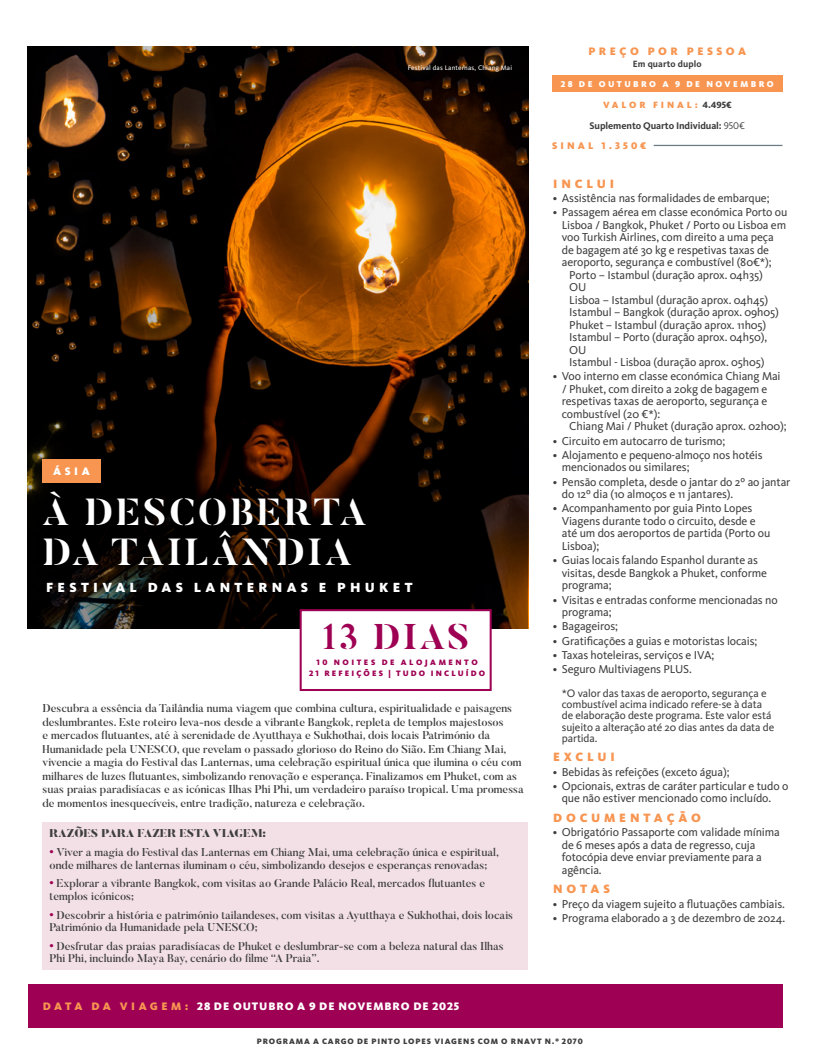
<style>
.page{position:relative;width:833px;height:1063px;background:#fff}
.page>*{position:absolute;margin:0;border:0;box-sizing:border-box;transform-origin:0 0}
.Titulo_branco{font:700 37.5px "Butler Stencil";letter-spacing:.075em;color:#fff}
.Selo_Dias{font:700 35.5px "Butler Stencil";letter-spacing:.075em;color:#9e0153}
.Localizacao{font:900 13.75px "Kievit OT";letter-spacing:.31em;color:#fff}
.Bullets_Titulo{font:900 12.5px "Kievit OT";letter-spacing:.31em;color:#f79551}
.t1{font:11.88px/12.5px "Kievit OT";letter-spacing:-.01em;color:#3e3e3f}
.Texto_Intro{font:500 11.25px/13.5px "Butler";color:#3e3e3f}
.t2{font:11.25px/11.2px "Kievit OT";letter-spacing:-.01em;color:#3e3e3f}
.Datas_Titulo{font:900 11.25px "Kievit OT";letter-spacing:.085em;color:#fff}
.Texto_Intro-2{font:900 11.25px "Butler";color:#3e3e3f}
.t3{font:900 11.25px "Kievit OT";letter-spacing:.31em;color:#f79551}
.Localizacao-2{font:900 11.25px "Kievit OT";color:#fff}
.t4{font:700 10px "Kievit OT";letter-spacing:-.01em;color:#3e3e3f}
.t5{font:900 10px "Kievit OT";letter-spacing:.31em;color:#f79551}
.t6{font:900 9.38px "Kievit OT";letter-spacing:.31em;color:#f79551}
.t7{font:700 9.38px "Kievit OT";letter-spacing:.01em;color:#3e3e3f}
.t8{font:900 8.75px "Kievit OT";letter-spacing:.28em;color:#fff}
.t9{font:900 8.12px "Kievit OT";letter-spacing:.11em;color:#3e3e3f}
.Selo_alojamneto_refeicoes{font:900 8.12px/11.2px "Kievit OT";letter-spacing:.26em;color:#9e0153;text-align:center}
.Legenda{font:6.88px "Kievit OT";letter-spacing:.025em;color:#fff}
.s1{font-family:"Kievit OT";font-weight:900;font-size:15px;color:#9e0153}
.s2{color:#f79551}
.s3{font-weight:800;color:#3e3e3f}
.s4{font-weight:400}
</style>
<div class="page">
<div style="left:29px;top:984px;width:754px;height:44px;background:#9e0153"></div>
<div style="left:43px;top:822px;width:485px;height:148px;background:#f3e0e6"></div>
<hr style="left:653px;top:145px;width:129px;height:1px;background:#6b7a83">
<div style="left:552px;top:75px;width:230px;height:17px;background:#f79551"></div>
<svg style="left:28px;top:46px;width:499px;height:583px;background:#371c05"></svg>
<div style="left:43px;top:459px;width:58px;height:23px;background:#f79551"></div>
<div style="left:300px;top:609px;width:191px;height:82px;background:#fff;border:2px solid #9e0153"></div>
<p class="Legenda" style="left:408px;top:63px;width:106px">Festival das Lanternas, Chiang Mai</p>
<p class="Localizacao-2" style="left:53px;top:465px;width:38px">ÁSIA</p>
<p class="Titulo_branco" style="left:43px;top:488px;width:325px">À DESCOBERTA</p>
<p class="Titulo_branco" style="left:43px;top:528px;width:311px">DA TAILÂNDIA</p>
<p class="Localizacao" style="left:46px;top:580px;width:368px">FESTIVAL DAS LANTERNAS E PHUKET</p>
<p class="Selo_Dias" style="left:322px;top:614px;width:149px">13 DIAS</p>
<p class="Selo_alojamneto_refeicoes" style="left:309px;top:657px;width:177px">10 NOITES DE ALOJAMENTO<br>21 REFEIÇÕES | TUDO INCLUÍDO</p>
<p class="Texto_Intro" style="left:43px;top:702px;width:483px">Descubra a essência da Tailândia numa viagem que combina cultura, espiritualidade e paisagens deslumbrantes. Este roteiro leva-nos desde a vibrante Bangkok, repleta de templos majestosos<br>e mercados flutuantes, até à serenidade de Ayutthaya e Sukhothai, dois locais Património da Humanidade pela UNESCO, que revelam o passado glorioso do Reino do Sião. Em Chiang Mai, vivencie a magia do Festival das Lanternas, uma celebração espiritual única que ilumina o céu com milhares de luzes flutuantes, simbolizando renovação e esperança. Finalizamos em Phuket, com as suas praias paradisíacas e as icónicas Ilhas Phi Phi, um verdadeiro paraíso tropical. Uma promessa de momentos inesquecíveis, entre tradição, natureza e celebração.</p>
<p class="Texto_Intro-2" style="left:50px;top:826px;width:218px">RAZÕES PARA FAZER ESTA VIAGEM:</p>
<p class="Texto_Intro" style="left:50px;top:846px;width:451px;line-height:12.5px"><span class="s1">·</span> Viver a magia do Festival das Lanternas em Chiang Mai, uma celebração única e espiritual, onde milhares de lanternas iluminam o céu, simbolizando desejos e esperanças renovadas;</p>
<p class="Texto_Intro" style="left:50px;top:877px;width:437px;line-height:12.5px"><span class="s1">·</span> Explorar a vibrante Bangkok, com visitas ao Grande Palácio Real, mercados flutuantes e templos icónicos;</p>
<p class="Texto_Intro" style="left:50px;top:909px;width:465px;line-height:12.5px"><span class="s1">·</span> Descobrir a história e património tailandeses, com visitas a Ayutthaya e Sukhothai, dois locais<br>Património da Humanidade pela UNESCO;</p>
<p class="Texto_Intro" style="left:50px;top:940px;width:455px;line-height:12.5px"><span class="s1">·</span> Desfrutar das praias paradisíacas de Phuket e deslumbrar-se com a beleza natural das Ilhas<br>Phi Phi, incluindo Maya Bay, cenário do filme “A Praia”.</p>
<p class="Datas_Titulo" style="left:43px;top:999px;width:418px"><span class="s2">D A T A D A V I A G E M :</span> 28 DE OUTUBRO A 9 DE NOVEMBRO DE 2025</p>
<p class="t3" style="left:588px;top:45px;width:159px">PREÇO POR PESSOA</p>
<p class="t7" style="left:633px;top:58px;width:70px">Em quarto duplo</p>
<p class="t8" style="left:561px;top:78px;width:214px">28 DE OUTUBRO A 9 DE NOVEMBRO</p>
<p class="t6" style="left:603px;top:99px;width:130px">VALOR FINAL: <span class="s3">4.495€</span></p>
<p class="t4" style="left:589px;top:120px;width:157px">Suplemento Quarto Individual: <span class="s4">950€</span></p>
<p class="t5" style="left:552px;top:140px;width:96px">SINAL 1.350€</p>
<p class="Bullets_Titulo" style="left:553px;top:176px;width:63px">INCLUI</p>
<p class="t1" style="left:553px;top:191px;width:218px">• Assistência nas formalidades de embarque;</p>
<p class="t1" style="left:553px;top:206px;width:236px">• Passagem aérea em classe económica Porto ou</p>
<p class="t1" style="left:562px;top:218px;width:226px">Lisboa / Bangkok, Phuket / Porto ou Lisboa em</p>
<p class="t1" style="left:562px;top:231px;width:213px">voo Turkish Airlines, com direito a uma peça</p>
<p class="t1" style="left:562px;top:243px;width:209px">de bagagem até 30 kg e respetivas taxas de</p>
<p class="t1" style="left:562px;top:256px;width:211px">aeroporto, segurança e combustível (80€*);</p>
<p class="t1" style="left:569px;top:268px;width:195px">Porto – Istambul (duração aprox. 04h35)</p>
<p class="t1" style="left:569px;top:281px;width:19px">OU</p>
<p class="t1" style="left:569px;top:293px;width:200px">Lisboa – Istambul (duração aprox. 04h45)</p>
<p class="t1" style="left:569px;top:306px;width:211px">Istambul – Bangkok (duração aprox. 09h05)</p>
<p class="t1" style="left:569px;top:318px;width:199px">Phuket – Istambul (duração aprox. 11h05)</p>
<p class="t1" style="left:569px;top:331px;width:199px">Istambul – Porto (duração aprox. 04h50),</p>
<p class="t1" style="left:569px;top:343px;width:19px">OU</p>
<p class="t1" style="left:569px;top:356px;width:197px">Istambul - Lisboa (duração aprox. 05h05)</p>
<p class="t1" style="left:553px;top:370px;width:229px">• Voo interno em classe económica Chiang Mai</p>
<p class="t1" style="left:562px;top:383px;width:207px">/ Phuket, com direito a 20kg de bagagem e</p>
<p class="t1" style="left:562px;top:395px;width:207px">respetivas taxas de aeroporto, segurança e</p>
<p class="t1" style="left:562px;top:408px;width:100px">combustível (20 €*):</p>
<p class="t1" style="left:569px;top:420px;width:219px">Chiang Mai / Phuket (duração aprox. 02h00);</p>
<p class="t1" style="left:553px;top:434px;width:174px">• Circuito em autocarro de turismo;</p>
<p class="t1" style="left:562px;top:449px;width:202px;text-indent:-9px">• Alojamento e pequeno-almoço nos hotéis mencionados ou similares;</p>
<p class="t1" style="left:562px;top:475px;width:230px;text-indent:-9px">• Pensão completa, desde o jantar do 2º ao jantar do 12º dia (10 almoços e 11 jantares).</p>
<p class="t1" style="left:562px;top:502px;width:210px;text-indent:-9px">• Acompanhamento por guia Pinto Lopes<br>Viagens durante todo o circuito, desde e até um dos aeroportos de partida (Porto ou<br>Lisboa);</p>
<p class="t1" style="left:562px;top:554px;width:207px;text-indent:-9px">• Guias locais falando Espanhol durante as visitas, desde Bangkok a Phuket, conforme programa;</p>
<p class="t1" style="left:562px;top:593px;width:217px;text-indent:-9px">• Visitas e entradas conforme mencionadas no programa;</p>
<p class="t1" style="left:553px;top:620px;width:67px">• Bagageiros;</p>
<p class="t1" style="left:553px;top:634px;width:206px">• Gratificações a guias e motoristas locais;</p>
<p class="t1" style="left:553px;top:648px;width:163px">• Taxas hoteleiras, serviços e IVA;</p>
<p class="t1" style="left:553px;top:663px;width:140px">• Seguro Multiviagens PLUS.</p>
<p class="t2" style="left:562px;top:687px;width:214px">*O valor das taxas de aeroporto, segurança e combustível acima indicado refere-se à data de elaboração deste programa. Este valor está sujeito a alteração até 20 dias antes da data de partida.</p>
<p class="Bullets_Titulo" style="left:553px;top:750px;width:63px">EXCLUI</p>
<p class="t1" style="left:553px;top:765px;width:178px">• Bebidas às refeições (exceto água);</p>
<p class="t1" style="left:562px;top:780px;width:228px;text-indent:-9px">• Opcionais, extras de caráter particular e tudo o que não estiver mencionado como incluído.</p>
<p class="Bullets_Titulo" style="left:553px;top:810px;width:149px">DOCUMENTAÇÃO</p>
<p class="t1" style="left:562px;top:826px;width:220px;text-indent:-9px">• Obrigatório Passaporte com validade mínima de 6 meses após a data de regresso, cuja fotocópia deve enviar previamente para a agência.</p>
<p class="Bullets_Titulo" style="left:553px;top:882px;width:58px">NOTAS</p>
<p class="t1" style="left:553px;top:897px;width:233px">• Preço da viagem sujeito a flutuações cambiais.</p>
<p class="t1" style="left:553px;top:912px;width:234px">• Programa elaborado a 3 de dezembro de 2024.</p>
<p class="t9" style="left:257px;top:1036px;width:328px">PROGRAMA A CARGO DE PINTO LOPES VIAGENS COM O RNAVT N.º 2070</p>
</div>
